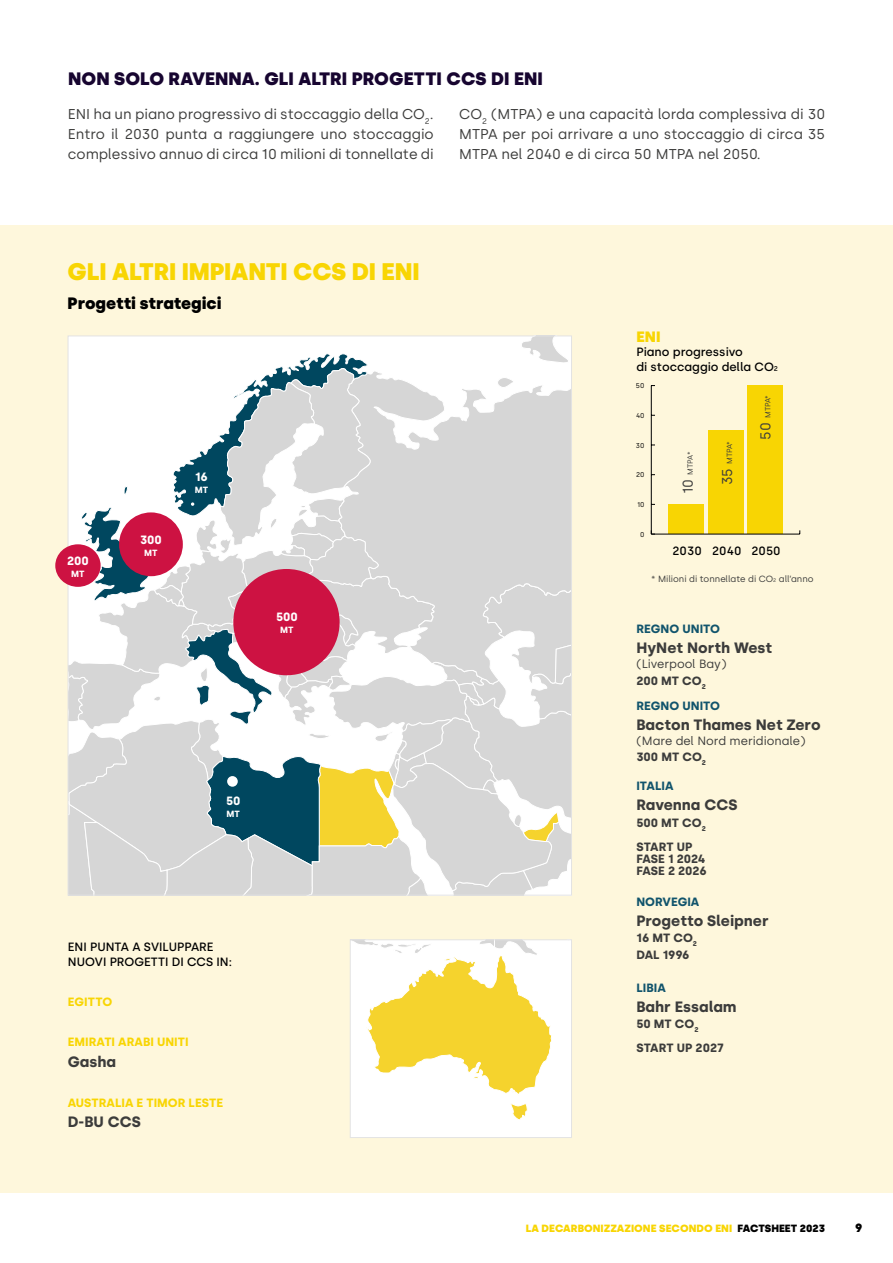
<style>
.page{position:relative;width:893px;height:1263px;background:#fff}
.page>*{position:absolute;margin:0;border:0;box-sizing:border-box;transform-origin:0 0}
.t1{font:900 24px "Silka";letter-spacing:-.01em;color:#f8d503}
.t2{font:900 18px "Silka";color:#170530}
.t3{font:900 16.5px "Silka";color:#000}
.t4{font:700 15px "Silka";color:#3c3c3b}
.t5{font:900 15px "Silka";color:#f8d503}
.t6{font:14.25px/20.1px "Silka";color:#3c3c3b;text-align:justify}
.t7{font:500 12px/14.4px "Silka";color:#000}
.t8{font:700 12px/24px "Silka";color:#3c3c3b}
.t9{font:12px/16.5px "Silka";color:#3c3c3b}
.t10{font:700 12px "Silka";color:#f8d503}
.t11{font:700 12px "Silka";color:#11546c}
.t12{font:700 12px "Silka";color:#fff}
.t13{font:900 12px "Silka";color:#000}
.t14{font:900 10.5px "Silka";color:#f8d503}
.t15{font:9px "Silka";color:#3c3c3b}
.t16{font:700 9px "Silka";color:#fff}
.t17{font:7.5px "Silka";color:#3c3c3b}
.t18{font:6.9px "Silka";color:#000}
.s1{font-size:14.25px}
.s2{font-size:5.25px}
.s3{font-weight:700}
.s4{color:#000}
</style>
<div class="page">
<div style="left:0;top:225px;width:893px;height:968px;background:#fef7dc"></div>
<div style="left:747px;top:386px;width:36px;height:148px;background:#f8d503"></div>
<div style="left:708px;top:430px;width:35px;height:104px;background:#f8d503"></div>
<div style="left:668px;top:504px;width:36px;height:30px;background:#f8d503"></div>
<hr style="left:651px;top:534px;width:149px;height:1px;background:#000">
<hr style="left:651px;top:386px;width:1px;height:148px;background:#000">
<div style="left:55px;top:544px;width:46px;height:43px;background:#cd1242;border-radius:50%"></div>
<svg style="left:68px;top:336px;width:503px;height:559px;background:#d5d0d1"></svg>
<div style="left:350px;top:940px;width:221px;height:197px;background:#fff"></div>
<svg style="left:354px;top:941px;width:198px;height:179px"></svg>
<div style="left:350px;top:939px;width:222px;height:199px;border:1px solid #e3e3e3"></div>
<p class="t2" style="left:68px;top:68px;width:476px">NON SOLO RAVENNA. GLI ALTRI PROGETTI CCS DI ENI</p>
<p class="t6" style="left:68px;top:104px;width:367px">ENI ha un piano progressivo di stoccaggio della CO<sub>2</sub>.<br>Entro il 2030 punta a raggiungere uno stoccaggio complessivo annuo di circa 10 milioni di tonnellate di</p>
<p class="t6" style="left:459px;top:104px;width:367px">CO<sub>2</sub> (MTPA) e una capacità lorda complessiva di 30<br>MTPA per poi arrivare a uno stoccaggio di circa 35<br>MTPA nel 2040 e di circa 50 MTPA nel 2050.</p>
<h1 class="t1" style="left:68px;top:257px;width:354px">GLI ALTRI IMPIANTI CCS DI ENI</h1>
<p class="t3" style="left:68px;top:293px;width:155px">Progetti strategici</p>
<p class="t12" style="left:67px;top:554px;width:23px">200</p>
<p class="t16" style="left:71px;top:568px;width:15px">MT</p>
<p class="t12" style="left:140px;top:532px;width:23px">300</p>
<p class="t16" style="left:144px;top:547px;width:15px">MT</p>
<p class="t12" style="left:195px;top:469px;width:14px">16</p>
<p class="t16" style="left:195px;top:484px;width:15px">MT</p>
<p class="t12" style="left:276px;top:609px;width:23px">500</p>
<p class="t16" style="left:280px;top:624px;width:15px">MT</p>
<p class="t12" style="left:226px;top:793px;width:16px">50</p>
<p class="t16" style="left:227px;top:808px;width:15px">MT</p>
<p class="t7" style="left:68px;top:939px;width:166px;line-height:15px">ENI PUNTA A SVILUPPARE<br>NUOVI PROGETTI DI CCS IN:</p>
<p class="t10" style="left:68px;top:995px;width:46px">EGITTO</p>
<p class="t10" style="left:68px;top:1035px;width:122px">EMIRATI ARABI UNITI</p>
<p class="t4" style="left:68px;top:1052px;width:50px">Gasha</p>
<p class="t10" style="left:68px;top:1095px;width:157px">AUSTRALIA E TIMOR LESTE</p>
<p class="t4" style="left:68px;top:1113px;width:75px">D-BU CCS</p>
<p class="t5" style="left:636px;top:327px;width:26px">ENI</p>
<p class="t7" style="left:636px;top:345px;width:143px">Piano progressivo<br>di stoccaggio della CO<sub>2</sub></p>
<p class="t18" style="left:636px;top:382px;width:10px">50</p>
<p class="t18" style="left:636px;top:411px;width:10px">40</p>
<p class="t18" style="left:636px;top:441px;width:10px">30</p>
<p class="t18" style="left:636px;top:471px;width:10px">20</p>
<p class="t18" style="left:637px;top:500px;width:9px">10</p>
<p class="t18" style="left:640px;top:530px;width:6px">0</p>
<p class="t17" style="left:686px;top:494px;width:44px;rotate:-90deg"><span class="s1">10</span> MTPA*</p>
<p class="t17" style="left:725px;top:485px;width:46px;rotate:-90deg"><span class="s1">35</span> MTPA*</p>
<p class="t17" style="left:763px;top:440px;width:46px;rotate:-90deg"><span class="s1">50</span> MTPA*</p>
<p class="t7" style="left:673px;top:543px;width:110px">2030 2040 2050</p>
<p class="t15" style="left:651px;top:574px;width:164px">* Milioni di tonnellate di CO<span class="s2">2</span> all’anno</p>
<p class="t11" style="left:636px;top:622px;width:85px">REGNO UNITO</p>
<p class="t4" style="left:636px;top:639px;width:137px">HyNet North West</p>
<p class="t9" style="left:636px;top:656px;width:92px">(Liverpool Bay)<br><span class="s3">200 MT CO</span><sub>2</sub></p>
<p class="t11" style="left:636px;top:698px;width:85px">REGNO UNITO</p>
<p class="t4" style="left:636px;top:715px;width:186px">Bacton Thames Net Zero</p>
<p class="t9" style="left:636px;top:732px;width:171px">(Mare del Nord meridionale)<br><span class="s3">300 MT CO</span><sub>2</sub></p>
<p class="t11" style="left:636px;top:779px;width:39px">ITALIA</p>
<p class="t4" style="left:636px;top:796px;width:103px">Ravenna CCS</p>
<p class="t8" style="left:636px;top:811px;width:71px">500 MT CO<sub>2<br></sub>START UP</p>
<p class="t8" style="left:636px;top:853px;width:72px;line-height:12px">FASE 1 2024<br>FASE 2 2026</p>
<p class="t11" style="left:636px;top:894px;width:64px">NORVEGIA</p>
<p class="t4" style="left:636px;top:911px;width:134px">Progetto Sleipner</p>
<p class="t8" style="left:636px;top:930px;width:62px;line-height:16.5px">16 MT CO<sub>2<br></sub>DAL 1996</p>
<p class="t11" style="left:636px;top:980px;width:31px">LIBIA</p>
<p class="t4" style="left:636px;top:997px;width:102px">Bahr Essalam</p>
<p class="t8" style="left:636px;top:1012px;width:89px">50 MT CO<sub>2<br></sub>START UP 2027</p>
<p class="t14" style="left:526px;top:1222px;width:301px">LA DECARBONIZZAZIONE SECONDO ENI <span class="s4">FACTSHEET 2023</span></p>
<p class="t13" style="left:855px;top:1221px;width:9px">9</p>
</div>
